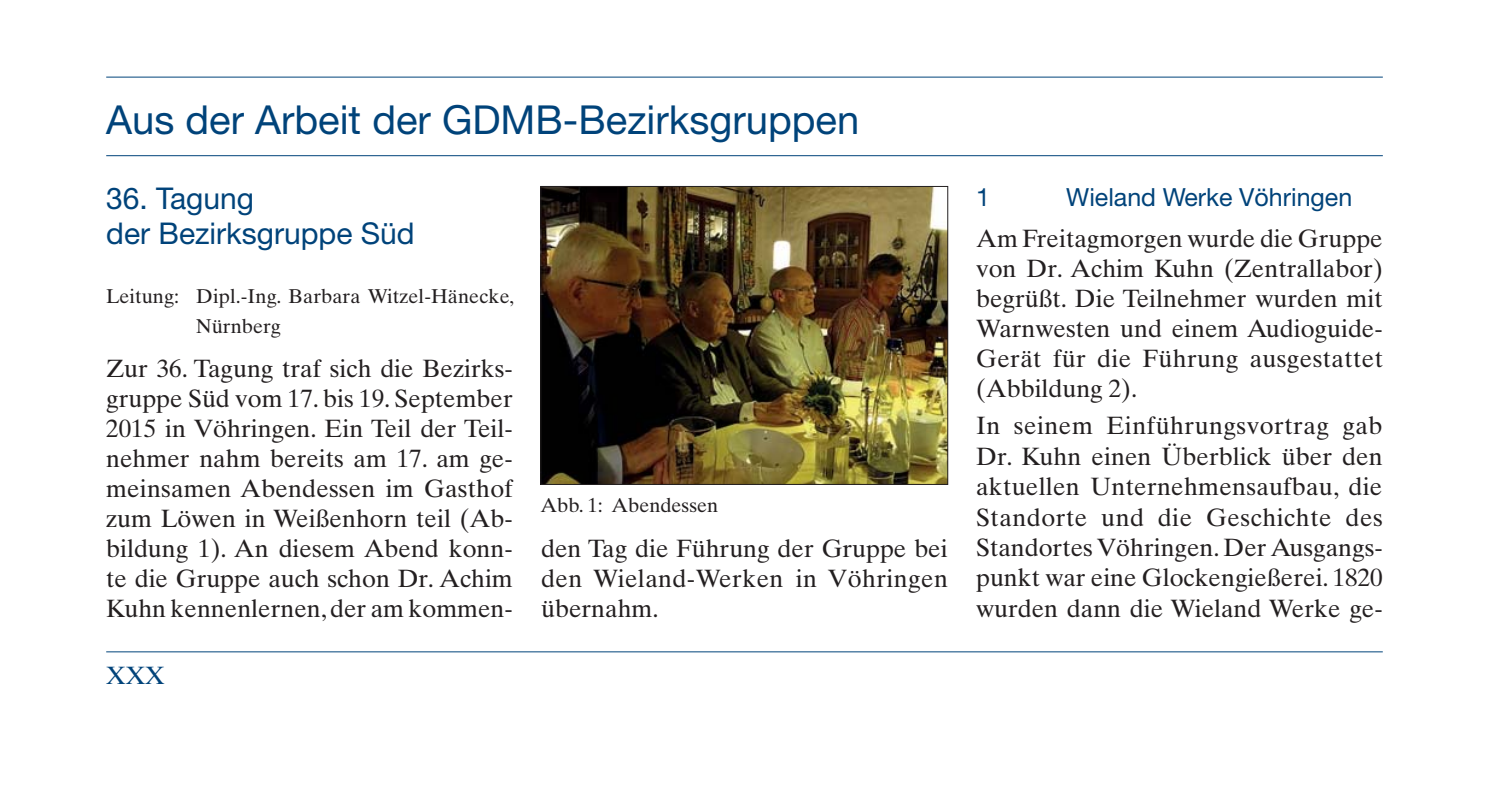
<style>
.page{position:relative;width:1489px;height:794px;background:#fff}
.page>*{position:absolute;margin:0;border:0;box-sizing:border-box;transform-origin:0 0}
.t1{font:40px "Helvetica Neue";color:#00437a}
.t2{font:30px/35px "Helvetica Neue";color:#00437a}
.t3{font:25px/30px "Times Ten";color:#231f20;text-align:justify}
.t4{font:25px "Helvetica Neue";color:#00437a}
.t5{font:25px "Times Ten";color:#00437a}
.t6{font:20px/30px "Times Ten";color:#231f20}
</style>
<div class="page">
<hr style="left:106px;top:651px;width:1276px;height:1px;background:#00437a">
<hr style="left:106px;top:77px;width:1276px;height:1px;background:#00437a">
<hr style="left:106px;top:155px;width:1276px;height:1px;background:#00437a">
<img style="left:542px;top:188px;width:403px;height:295px">
<div style="left:540px;top:186px;width:407px;height:299px;border:1px solid #231f20"></div>
<h1 class="t1" style="left:106px;top:106px;width:754px">Aus der Arbeit der GDMB-Bezirksgruppen</h1>
<p class="t2" style="left:106px;top:184px;width:310px">36. Tagung<br>der Bezirksgruppe Süd</p>
<p class="t6" style="left:196px;top:283px;width:319px;text-indent:-90px">Leitung: Dipl.-Ing. Barbara Witzel-Hänecke,<br>Nürnberg</p>
<p class="t3" style="left:106px;top:356px;width:408px">Zur 36. Tagung traf sich die Bezirks&shy;gruppe Süd vom 17. bis 19. September 2015 in Vöhringen. Ein Teil der Teil&shy;nehmer nahm bereits am 17. am ge&shy;meinsamen Abendessen im Gasthof zum Löwen in Weißenhorn teil (Ab&shy;bildung 1). An diesem Abend konn&shy;te die Gruppe auch schon Dr. Achim Kuhn kennenlernen, der am kommen-</p>
<p class="t5" style="left:106px;top:666px;width:60px">XXX</p>
<p class="t6" style="left:540px;top:493px;width:179px">Abb. 1: Abendessen</p>
<p class="t3" style="left:541px;top:536px;width:408px">den Tag die Führung der Gruppe bei den Wieland-Werken in Vöhringen übernahm.</p>
<p class="t4" style="left:976px;top:188px;width:15px">1</p>
<p class="t4" style="left:1066px;top:188px;width:287px">Wieland Werke Vöhringen</p>
<p class="t3" style="left:976px;top:226px;width:408px">Am Freitagmorgen wurde die Gruppe von Dr. Achim Kuhn (Zentrallabor) begrüßt. Die Teilnehmer wurden mit Warnwesten und einem Audioguide-Gerät für die Führung ausgestattet (Abbildung 2).</p>
<p class="t3" style="left:976px;top:413px;width:408px">In seinem Einführungsvortrag gab Dr. Kuhn einen Überblick über den aktuellen Unternehmensaufbau, die Standorte und die Geschichte des Standortes Vöhringen. Der Ausgangs&shy;punkt war eine Glockengießerei. 1820 wurden dann die Wieland Werke ge-</p>
</div>
